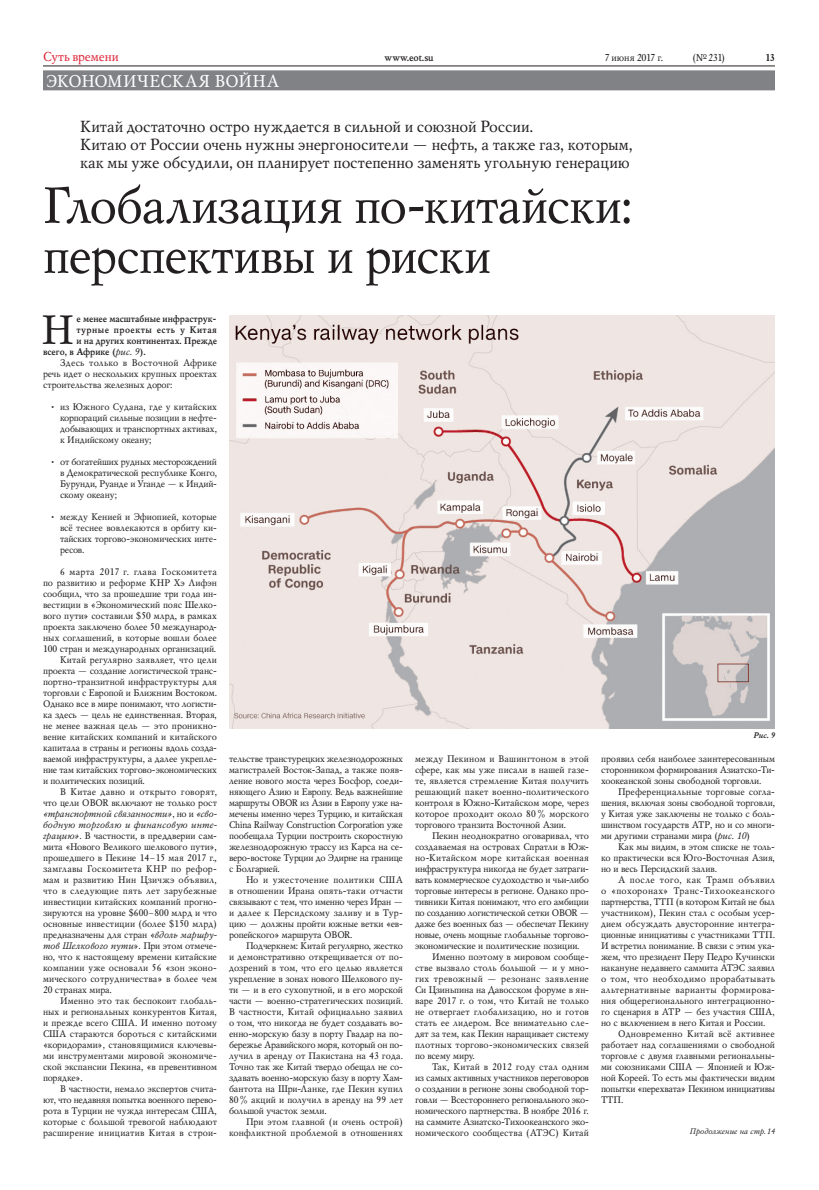
<style>
.page{position:relative;width:819px;height:1190px;background:#fff}
.page>*{position:absolute;margin:0;border:0;box-sizing:border-box;transform-origin:0 0}
.Heading{font:51px/50px "Mysl";letter-spacing:-.02em;color:#231f20}
.DropCap{font:40.9px "Mysl";color:#231f20}
.t1{font:17px "Mysl";color:#fff}
.Overheading{font:16px/18px "Mysl";color:#231f20}
.t2{font:13px "Mysl";letter-spacing:-.01em;color:#dd2033}
.t3{font:10px "Mysl";letter-spacing:-.02em;color:#231f20}
.t4{font:700 10px "Mysl";letter-spacing:-.015em;color:#231f20}
.t5{font:9.5px/11px "Mysl";letter-spacing:-.005em;color:#231f20;text-align:justify}
.DropCap-2{font:700 9.5px "Mysl";color:#231f20}
.DropCap-3{font:700 9.5px "Mysl";letter-spacing:.045em;color:#231f20}
.t6{font:italic 8px "Mysl";letter-spacing:.01em;color:#231f20}
.t7{font:italic 700 8px "Mysl";color:#231f20}
.s1{font-weight:400;font-style:italic}
.s2{font-style:italic}
</style>
<div class="page">
<hr style="left:43px;top:66px;width:732px;height:1px;background:#231f20">
<div style="left:43px;top:70px;width:732px;height:20px;background:#808285"></div>
<img style="left:229px;top:315px;width:546px;height:414px">
<h3 class="t2" style="left:43px;top:48px;width:77px">Суть времени</h3>
<p class="t4" style="left:385px;top:50px;width:51px">www.eot.su</p>
<p class="t3" style="left:605px;top:51px;width:60px">7 июня 2017 г.</p>
<p class="t3" style="left:693px;top:51px;width:34px">(№231)</p>
<p class="t4" style="left:765px;top:50px;width:11px">13</p>
<h3 class="t1" style="left:46px;top:70px;width:25px">Экономич</h3>
<h3 class="t1" style="left:149px;top:70px;width:24px">еская</h3>
<h3 class="t1" style="left:215px;top:70px;width:52px">война</h3>
<p class="Overheading" style="left:80px;top:117px;width:554px">Китай достаточно остро нуждается в сильной и союзной России.<br>Китаю от России очень нужны энергоносители — нефть, а также газ, которым, как мы уже обсудили, он планирует постепенно заменять угольную генерацию</p>
<p class="Heading" style="left:43px;top:180px;width:591px">Глобализация по-китайски: перспективы и риски</p>
<p class="DropCap" style="left:41px;top:303px;width:34px">Н</p>
<p class="DropCap-2" style="left:76px;top:312px;width:142px">е менее масштабные инфраструк-</p>
<p class="DropCap-3" style="left:76px;top:323px;width:142px">турные проекты есть у Китая</p>
<p class="DropCap-2" style="left:76px;top:334px;width:142px">и на других континентах. Прежде</p>
<p class="DropCap-2" style="left:43px;top:345px;width:104px">всего, в Африке (<span class="s1">рис. 9</span>).</p>
<p class="t5" style="left:43px;top:357px;width:176px;text-indent:17px">Здесь только в Восточной Африке речь идет о нескольких крупных проектах строительства железных дорог:</p>
<p class="t5" style="left:60px;top:401px;width:159px;text-indent:-10px">• из Южного Судана, где у китайских корпораций сильные позиции в нефте&shy;добывающих и транспортных активах, к Индийскому океану;</p>
<p class="t5" style="left:60px;top:456px;width:159px;text-indent:-10px">• от богатейших рудных месторождений в Демократической республике Конго, Бурунди, Руанде и Уганде — к Индий&shy;скому океану;</p>
<p class="t5" style="left:60px;top:511px;width:159px;text-indent:-10px">• между Кенией и Эфиопией, которые всё теснее вовлекаются в орбиту ки&shy;тайских торгово-экономических инте&shy;ресов.</p>
<p class="t5" style="left:43px;top:566px;width:176px;text-indent:17px">6 марта 2017 г. глава Госкомитета по развитию и реформе КНР Хэ Лифэн сообщил, что за прошедшие три года ин&shy;вестиции в «Экономический пояс Шелко&shy;вого пути» составили $50 млрд, в рамках проекта заключено более 50 международ&shy;ных соглашений, в которые вошли более 100 стран и международных организаций.</p>
<p class="t5" style="left:43px;top:654px;width:176px;text-indent:17px">Китай регулярно заявляет, что цели проекта — создание логистической транс&shy;портно-транзитной инфраструктуры для торговли с Европой и Ближним Востоком.<br>Однако все в мире понимают, что логисти&shy;ка здесь — цель не единственная. Вторая, не менее важная цель — это проникно&shy;вение китайских компаний и китайского капитала в страны и регионы вдоль созда&shy;ваемой инфраструктуры, а далее укрепле&shy;ние там китайских торгово-экономических и политических позиций.</p>
<p class="t5" style="left:43px;top:786px;width:176px;text-indent:17px">В Китае давно и открыто говорят, что цели OBOR включают не только рост <span class="s2">«транспортной связанности»</span>, но и <span class="s2">«сво&shy;бодную торговлю и финансовую инте&shy;грацию»</span>. В частности, в преддверии сам&shy;мита «Нового Великого шелкового пути», прошедшего в Пекине 14–15 мая 2017 г., замглавы Госкомитета КНР по рефор&shy;мам и развитию Нин Цзичжэ объявил, что в следующие пять лет зарубежные инвестиции китайских компаний прогно&shy;зируются на уровне $600–800 млрд и что основные инвестиции (более $150 млрд) предназначены для стран «<span class="s2">вдоль маршру&shy;тов Шелкового пути</span>». При этом отмече&shy;но, что к настоящему времени китайские компании уже основали 56 «зон эконо&shy;мического сотрудничества» в более чем 20 странах мира.</p>
<p class="t5" style="left:43px;top:995px;width:176px;text-indent:17px">Именно это так беспокоит глобаль&shy;ных и региональных конкурентов Китая, и прежде всего США. И именно потому США стараются бороться с китайскими «коридорами», становящимися ключевы&shy;ми инструментами мировой экономиче&shy;ской экспансии Пекина, «в превентивном порядке».</p>
<p class="t5" style="left:43px;top:1083px;width:176px;text-indent:17px">В частности, немало экспертов счита&shy;ют, что недавняя попытка военного перево&shy;рота в Турции не чужда интересам США, которые с большой тревогой наблюдают расширение инициатив Китая в строи-</p>
<p class="t7" style="left:754px;top:730px;width:23px">Рис. 9</p>
<p class="t5" style="left:601px;top:753px;width:176px">проявил себя наиболее заинтересованным сторонником формирования Азиатско-Ти&shy;хоокеанской зоны свободной торговли.</p>
<p class="t5" style="left:601px;top:786px;width:176px;text-indent:17px">Преференциальные торговые согла&shy;шения, включая зоны свободной торговли, у Китая уже заключены не только с боль&shy;шинством государств АТР, но и со многи&shy;ми другими странами мира (<span class="s2">рис. 10</span>)</p>
<p class="t5" style="left:601px;top:841px;width:176px;text-indent:17px">Как мы видим, в этом списке не толь&shy;ко практически вся Юго-Восточная Азия, но и весь Персидский залив.</p>
<p class="t5" style="left:601px;top:874px;width:176px;text-indent:17px">А после того, как Трамп объявил о «похоронах» Транс-Тихоокеанского партнерства, ТТП (в котором Китай не был участником), Пекин стал с особым усер&shy;дием обсуждать двусторонние интегра&shy;ционные инициативы с участниками ТТП.<br>И встретил понимание. В связи с этим ука&shy;жем, что президент Перу Педро Кучински накануне недавнего саммита АТЭС заявил о том, что необходимо прорабатывать альтернативные варианты формирова&shy;ния общерегионального интеграционно&shy;го сценария в АТР — без участия США, но с включением в него Китая и России.</p>
<p class="t5" style="left:601px;top:1028px;width:176px;text-indent:17px">Одновременно Китай всё активнее работает над соглашениями о свободной торговле с двумя главными региональны&shy;ми союзниками США — Японией и Юж&shy;ной Кореей. То есть мы фактически видим попытки «перехвата» Пекином инициативы ТТП.</p>
<p class="t5" style="left:415px;top:753px;width:176px">между Пекином и Вашингтоном в этой сфере, как мы уже писали в нашей газе&shy;те, является стремление Китая получить решающий пакет военно-политического контроля в Южно-Китайском море, через которое проходит около 80 % морского торгового транзита Восточной Азии.</p>
<p class="t5" style="left:415px;top:830px;width:176px;text-indent:17px">Пекин неоднократно оговаривал, что создаваемая на островах Спратли в Юж&shy;но-Китайском море китайская военная инфраструктура никогда не будет затраги&shy;вать коммерческое судоходство и чьи-либо торговые интересы в регионе. Однако про&shy;тивники Китая понимают, что его амбиции по созданию логистической сетки OBOR — даже без военных баз — обеспечат Пекину новые, очень мощные глобальные торгово&shy;экономические и политические позиции.</p>
<p class="t5" style="left:415px;top:951px;width:176px;text-indent:17px">Именно поэтому в мировом сообще&shy;стве вызвало столь большой — и у мно&shy;гих тревожный — резонанс заявление Си Цзиньпина на Давосском форуме в ян&shy;варе 2017 г. о том, что Китай не только не отвергает глобализацию, но и готов стать ее лидером. Все внимательно сле&shy;дят за тем, как Пекин наращивает систему плотных торгово-экономических связей по всему миру.</p>
<p class="t5" style="left:415px;top:1061px;width:176px;text-indent:17px">Так, Китай в 2012 году стал одним из самых активных участников переговоров о создании в регионе зоны свободной тор&shy;говли — Всестороннего регионального эко&shy;номического партнерства. В ноябре 2016 г. на саммите Азиатско-Тихоокеанского эко&shy;номического сообщества (АТЭС) Китай</p>
<p class="t5" style="left:229px;top:753px;width:176px">тельстве транстурецких железнодорожных магистралей Восток-Запад, а также появ&shy;ление нового моста через Босфор, соеди&shy;няющего Азию и Европу. Ведь важнейшие маршруты OBOR из Азии в Европу уже на&shy;мечены именно через Турцию, и китайская China Railway Construction Corporation уже пообещала Турции построить скоростную железнодорожную трассу из Карса на се&shy;веро-востоке Турции до Эдирне на границе с Болгарией.</p>
<p class="t5" style="left:229px;top:874px;width:176px;text-indent:17px">Но и ужесточение политики США в отношении Ирана опять-таки отчасти связывают с тем, что именно через Иран — и далее к Персидскому заливу и в Тур&shy;цию — должны пройти южные ветки «ев&shy;ропейского» маршрута OBOR.</p>
<p class="t5" style="left:229px;top:940px;width:176px;text-indent:17px">Подчеркнем: Китай регулярно, жестко и демонстративно открещивается от по&shy;дозрений в том, что его целью является укрепление в зонах нового Шелкового пу&shy;ти — и в его сухопутной, и в его морской части — военно-стратегических позиций.<br>В частности, Китай официально заявил о том, что никогда не будет создавать во&shy;енно-морскую базу в порту Гвадар на по&shy;бережье Аравийского моря, который он по&shy;лучил в аренду от Пакистана на 43 года.<br>Точно так же Китай твердо обещал не со&shy;здавать военно-морскую базу в порту Хам&shy;бантота на Шри-Ланке, где Пекин купил 80 % акций и получил в аренду на 99 лет большой участок земли.</p>
<p class="t5" style="left:229px;top:1116px;width:176px;text-align:right">При этом главной (и очень острой) конфликтной проблемой в отношениях</p>
<p class="t6" style="left:690px;top:1126px;width:87px">Продолжение на стр. 14</p>
</div>
